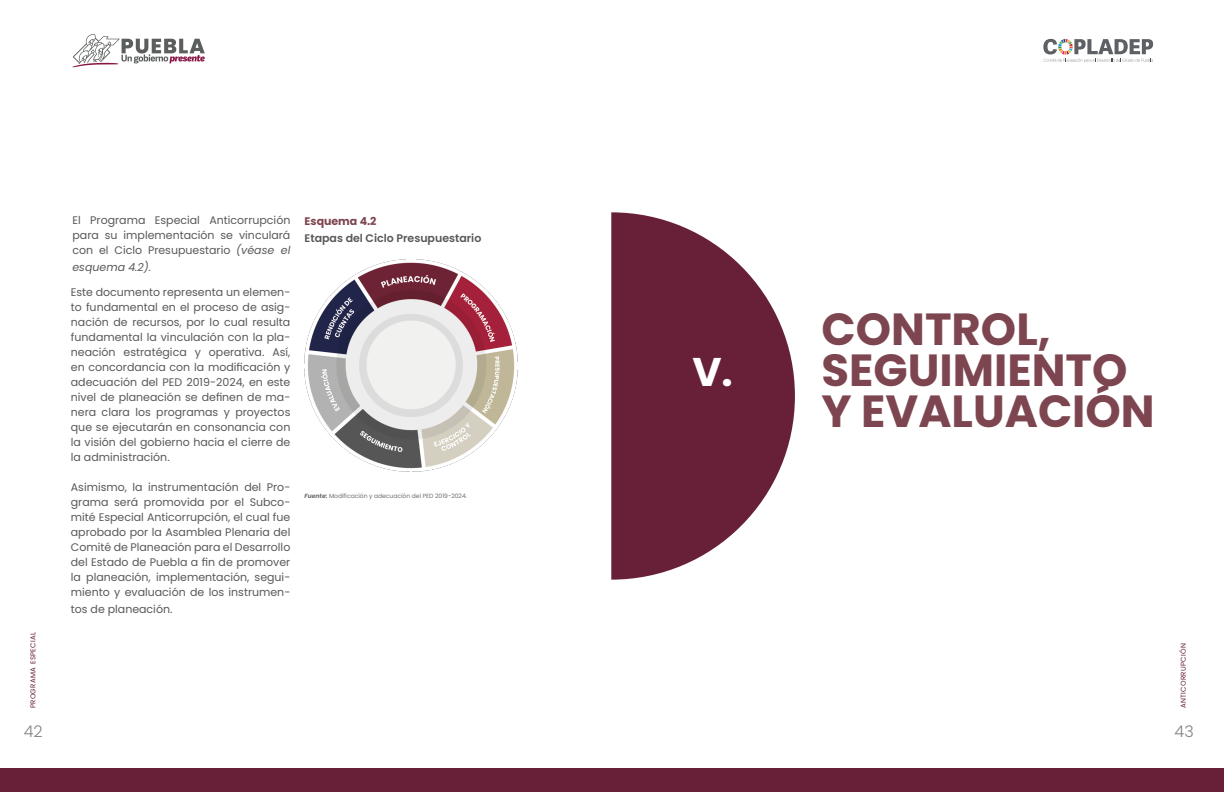
<style>
.page{position:relative;width:1224px;height:792px;background:#fff}
.page>*{position:absolute;margin:0;border:0;box-sizing:border-box;transform-origin:0 0}
.Tematica{font:700 45px/41px "Poppins";color:#7d4550}
.título{font:700 40px "Poppins";color:#fff}
.t1{font:300 16px "Poppins";color:#808285}
.texto{font:11px/15px "Poppins";color:#57585a;text-align:justify}
.LINEA_DE_ACCIÓN{font:11px/15px "Poppins";color:#57585a;text-align:justify}
.LINEA_DE_ACCIÓN-2{font:600 11px "Poppins";color:#57585a}
.LINEA_DE_ACCIÓN-3{font:italic 11px "Poppins";color:#57585a}
.LINEA_DE_ACCIÓN-4{font:700 11px "Poppins";color:#7d4550}
.t2{font:7px "Poppins";letter-spacing:.05em;color:#672038}
.FUENTES{font:6px "Poppins";color:#6c6d70}
.s1{font-style:italic}
.s2{font-weight:700;font-style:italic}
</style>
<div class="page">
<svg style="left:72px;top:34px;width:133px;height:33px"></svg>
<div style="left:0;top:768px;width:1224px;height:24px;background:#672038"></div>
<svg style="left:1043px;top:39px;width:110px;height:23px"></svg>
<img style="left:305px;top:259px;width:212px;height:213px">
<svg style="left:611px;top:212px;width:184px;height:368px;fill:#672038"></svg>
<p class="LINEA_DE_ACCIÓN" style="left:72px;top:213px;width:219px">El Programa Especial Anticorrupción para su implementación se vinculará con el Ciclo Presupuestario <span class="s1">(véase el</span></p>
<p class="LINEA_DE_ACCIÓN-3" style="left:72px;top:261px;width:80px">esquema 4.2).</p>
<p class="texto" style="left:71px;top:285px;width:221px">Este documento representa un elemen&shy;to fundamental en el proceso de asig&shy;nación de recursos, por lo cual resulta fundamental la vinculación con la pla&shy;neación estratégica y operativa. Así, en concordancia con la modificación y adecuación del PED 2019-2024, en este nivel de planeación se definen de ma&shy;nera clara los programas y proyectos que se ejecutarán en consonancia con la visión del gobierno hacia el cierre de la administración.</p>
<p class="texto" style="left:71px;top:480px;width:221px">Asimismo, la instrumentación del Pro&shy;grama será promovida por el Subco&shy;mité Especial Anticorrupción, el cual fue aprobado por la Asamblea Plenaria del Comité de Planeación para el Desarrollo del Estado de Puebla a fin de promover la planeación, implementación, segui&shy;miento y evaluación de los instrumen-</p>
<p class="texto" style="left:71px;top:602px;width:103px">tos de planeación.</p>
<p class="LINEA_DE_ACCIÓN-4" style="left:305px;top:215px;width:74px">Esquema 4.2</p>
<p class="LINEA_DE_ACCIÓN-2" style="left:305px;top:232px;width:178px">Etapas del Ciclo Presupuestario</p>
<p class="FUENTES" style="left:305px;top:492px;width:164px"><span class="s2">Fuente:</span> Modificación y adecuación del PED 2019-2024.</p>
<p class="título" style="left:692px;top:349px;width:42px">V.</p>
<p class="Tematica" style="left:822px;top:309px;width:308px">CONTROL,<br>SEGUIMIENTO</p>
<p class="Tematica" style="left:822px;top:391px;width:335px">Y EVALUACIÓN</p>
<p class="t2" style="left:29px;top:708px;width:78px;rotate:-90deg">PROGRAMA ESPECIAL</p>
<p class="t2" style="left:1179px;top:708px;width:67px;rotate:-90deg">ANTICORRUPCIÓN</p>
<h3 class="t1" style="left:24px;top:722px;width:20px">42</h3>
<h3 class="t1" style="left:1175px;top:722px;width:21px">43</h3>
</div>
